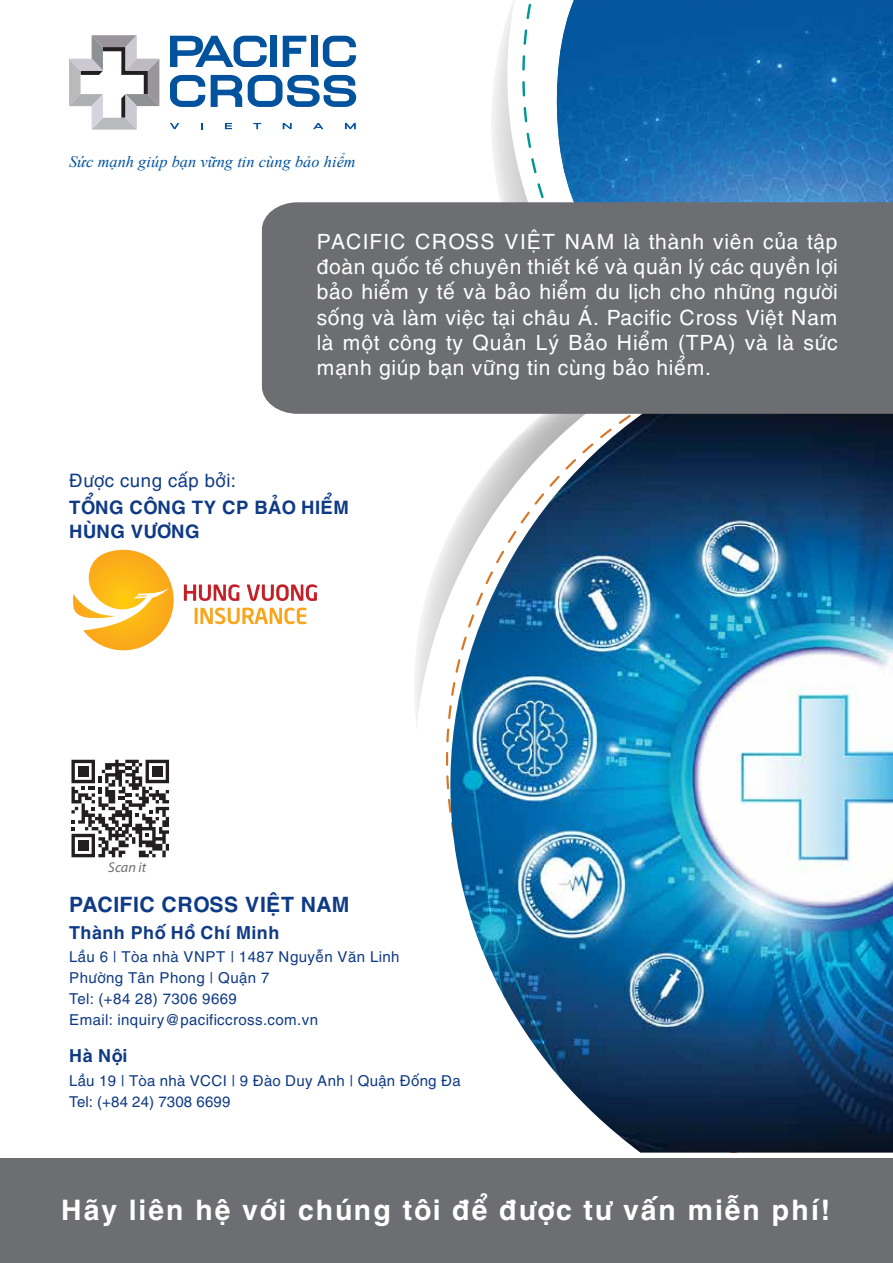
<style>
.page{position:relative;width:893px;height:1263px;background:#fff}
.page>*{position:absolute;margin:0;border:0;box-sizing:border-box;transform-origin:0 0}
.t1{font:700 28.35px "UTM Helve";letter-spacing:.05em;color:#fff}
.t2{font:700 21.15px "UTM Helve";color:#0f3a85}
.t3{font:21px/25.2px "UTM Helve";letter-spacing:.01em;color:#fff;text-align:justify}
.t4{font:700 18.6px/23.9px "UTM Helve";color:#0f3a85}
.t5{font:18.6px "UTM Helve";color:#0f3a85}
.t6{font:700 17.85px "UTM Helve";color:#0f3a85}
.t7{font:italic 15.9px "Times New Roman";letter-spacing:.005em;color:#03529e}
.t8{font:15px/21.1px "UTM Helve";color:#0f3a85}
.t9{font:italic 14.25px "Myriad Pro";color:#6d6e71}
</style>
<div class="page">
<div style="left:0;top:1158px;width:893px;height:105px;background:#6d6e71"></div>
<svg style="left:69px;top:35px;width:90px;height:95px"></svg>
<svg style="left:170px;top:123px;width:9px;height:6px"></svg>
<svg style="left:201px;top:123px;width:2px;height:6px"></svg>
<svg style="left:225px;top:123px;width:7px;height:6px"></svg>
<svg style="left:253px;top:123px;width:8px;height:6px"></svg>
<svg style="left:283px;top:123px;width:9px;height:6px"></svg>
<svg style="left:313px;top:123px;width:10px;height:6px"></svg>
<svg style="left:345px;top:123px;width:11px;height:6px"></svg>
<svg style="left:170px;top:36px;width:97px;height:31px"></svg>
<div style="left:270px;top:36px;width:7px;height:31px;background:#03529e"></div>
<svg style="left:283px;top:36px;width:23px;height:31px"></svg>
<div style="left:311px;top:36px;width:7px;height:31px;background:#03529e"></div>
<svg style="left:323px;top:36px;width:33px;height:31px"></svg>
<svg style="left:170px;top:75px;width:35px;height:32px"></svg>
<svg style="left:211px;top:75px;width:31px;height:32px"></svg>
<svg style="left:248px;top:75px;width:108px;height:32px"></svg>
<svg style="left:491px;top:0;width:31px;height:202px"></svg>
<img style="left:556px;top:0;width:337px;height:202px">
<img style="left:414px;top:414px;width:479px;height:738px">
<div style="left:262px;top:202px;width:631px;height:212px;background:#6d6e71"></div>
<svg style="left:73px;top:550px;width:101px;height:100px"></svg>
<svg style="left:184px;top:584px;width:55px;height:17px"></svg>
<svg style="left:247px;top:584px;width:70px;height:17px"></svg>
<svg style="left:195px;top:608px;width:111px;height:16px"></svg>
<svg style="left:71px;top:760px;width:98px;height:97px"></svg>
<div style="left:152px;top:766px;width:10px;height:10px;background:#231f20"></div>
<div style="left:78px;top:840px;width:10px;height:10px;background:#231f20"></div>
<p class="t7" style="left:69px;top:151px;width:288px">Sức mạnh giúp bạn vững tin cùng bảo hiểm</p>
<p class="t3" style="left:317px;top:227px;width:523px">PACIFIC CROSS VIỆT NAM là thành viên của tập đoàn quốc tế chuyên thiết kế và quản lý các quyền lợi bảo hiểm y tế và bảo hiểm du lịch cho những người sống và làm việc tại châu Á. Pacific Cross Việt Nam là một công ty Quản Lý Bảo Hiểm (TPA) và là sức mạnh giúp bạn vững tin cùng bảo hiểm.</p>
<p class="t5" style="left:69px;top:466px;width:169px">Được cung cấp bởi:</p>
<p class="t4" style="left:69px;top:493px;width:282px">TỔNG CÔNG TY CP BẢO HIỂM<br>HÙNG VƯƠNG</p>
<p class="t9" style="left:108px;top:859px;width:40px">Scan it</p>
<p class="t2" style="left:69px;top:886px;width:283px">PACIFIC CROSS VIỆT NAM</p>
<p class="t6" style="left:69px;top:917px;width:212px">Thành Phố Hồ Chí Minh</p>
<p class="t8" style="left:69px;top:944px;width:332px">Lầu 6 | Tòa nhà VNPT | 1487 Nguyễn Văn Linh<br>Phường Tân Phong | Quận 7<br>Tel: (+84 28) 7306 9669<br>Email: inquiry@ pacificcross.com.vn</p>
<p class="t6" style="left:69px;top:1041px;width:60px">Hà Nội</p>
<p class="t8" style="left:69px;top:1068px;width:393px">Lầu 19 | Tòa nhà VCCI | 9 Đào Duy Anh | Quận Đống Đa<br>Tel: (+84 24) 7308 6699</p>
<h1 class="t1" style="left:61px;top:1186px;width:771px">Hãy liên hệ với chúng tôi để được tư vấn miễn phí!</h1>
</div>
